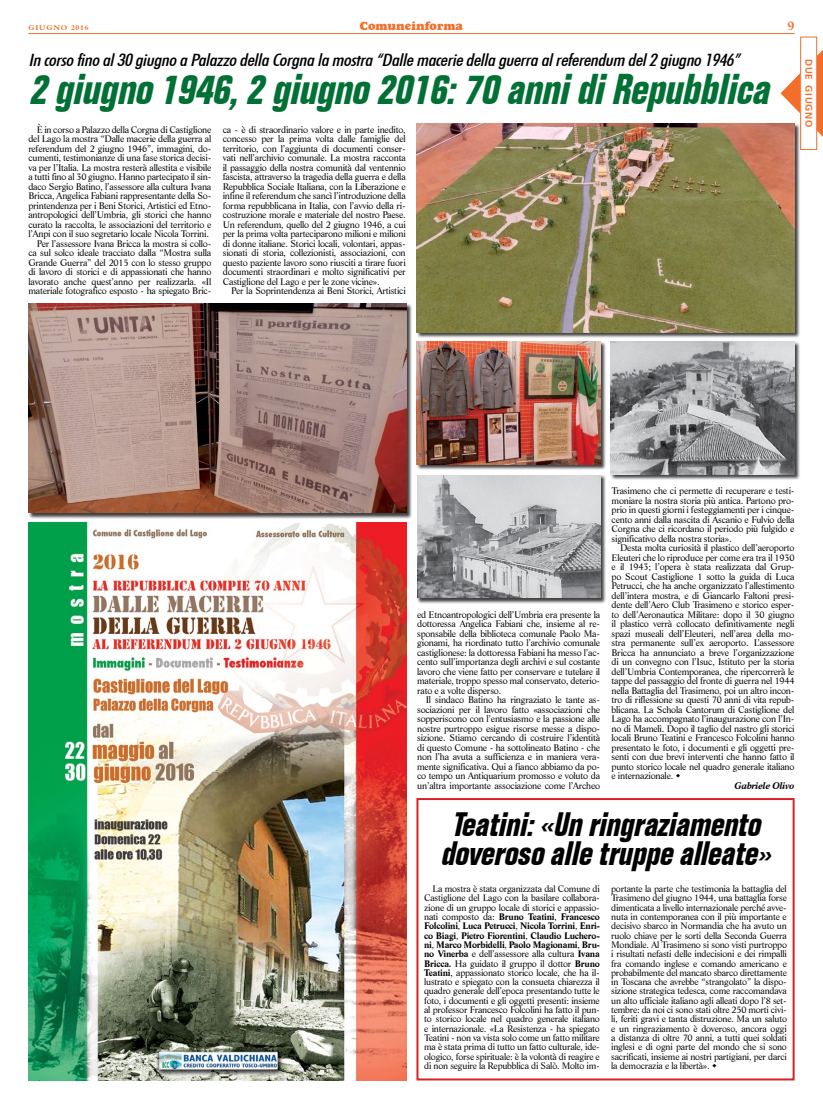
<style>
.page{position:relative;width:823px;height:1106px;background:#fff}
.page>*{position:absolute;margin:0;border:0;box-sizing:border-box;transform-origin:0 0}
.t1{font:italic 700 condensed 42px "Folio BT";color:#007035}
.t2{font:italic 700 condensed 33px/28.5px "Folio BT";color:#000;text-align:center}
.t3{font:italic 500 condensed 17px "Futura BT";color:#000;scale:1.18 1}
.t4{font:12px "Goudy Heavyface BT";color:#f36e2b}
.t5{font:700 12px "Life BT";color:#f36e2b}
.t6{font:9.8px "Humanist 777 BT Bold B";letter-spacing:.07em;color:#f36e2b}
.t7{font:9.3px/9.5px "Life BT";letter-spacing:-.025em;color:#000;text-align:justify}
.t8{font:italic 700 9.3px "Life BT";letter-spacing:-.025em;color:#000}
.t9{font:9.2px/9.3px "Life BT";letter-spacing:-.025em;color:#000;text-align:justify}
.t10{font:7px "Aldine 401 BT Bold A";letter-spacing:.11em;color:#f36e2b;scale:1.08 1}
.s1{font-weight:700}
</style>
<div class="page">
<hr style="left:28px;top:33px;width:766px;height:1px;background:#f36e2b">
<svg style="left:780px;top:50px;width:42px;height:87px"></svg>
<div style="left:800px;top:37px;width:16px;height:112px;background:#fff"></div>
<div style="left:799px;top:37px;width:17px;height:113px;border:1px solid #f36e2b"></div>
<div style="left:28px;top:303px;width:384px;height:216px;background:#000;opacity:.75"></div>
<img style="left:28px;top:304px;width:378px;height:209px">
<div style="left:416px;top:798px;width:378px;height:282px;border:2px solid #da2128"></div>
<img style="left:28px;top:522px;width:378px;height:558px">
<div style="left:416px;top:341px;width:190px;height:130px;background:#000;opacity:.75"></div>
<img style="left:416px;top:341px;width:184px;height:124px">
<div style="left:416px;top:123px;width:383px;height:215px;background:#000;opacity:.75"></div>
<img style="left:416px;top:123px;width:378px;height:209px">
<div style="left:610px;top:341px;width:190px;height:139px;background:#000;opacity:.75"></div>
<img style="left:610px;top:341px;width:184px;height:133px">
<div style="left:416px;top:475px;width:190px;height:128px;background:#000;opacity:.75"></div>
<img style="left:417px;top:475px;width:183px;height:123px">
<p class="t10" style="left:28px;top:23px;width:57px">GIUGNO 2016</p>
<p class="t4" style="left:359px;top:18px;width:105px">Comuneinforma</p>
<p class="t5" style="left:787px;top:17px;width:8px">9</p>
<h3 class="t3" style="left:28px;top:50px;width:607px">Incorsofinoal30giugnoaPalazzodellaCorgnalamostra“Dallemaceriedellaguerraalreferendum del2giugno1946”</h3>
<h1 class="t1" style="left:28px;top:64px;width:752px">2giugno1946,2giugno2016:70annidiRepubblica</h1>
<p class="t7" style="left:28px;top:124px;width:184px;text-align:right">È in corso a Palazzo della Corgna di Castiglione del Lago la mostra “Dalle macerie della guerra al referendum del 2 giugno 1946”, immagini, do&shy;cumenti, testimonianze di una fase storica decisi&shy;va per l’Italia. La mostra resterà allestita e visibile a tutti fino al 30 giugno. Hanno partecipato il sin&shy;daco Sergio Batino, l’assessore alla cultura Ivana Bricca, Angelica Fabiani rappresentante della So&shy;printendenza per i Beni Storici, Artistici ed Etno&shy;antropologici dell’Umbria, gli storici che hanno curato la raccolta, le associazioni del territorio e l’Anpi con il suo segretario locale Nicola Torrini.<br>Per l’assessore Ivana Bricca la mostra si collo&shy;ca sul solco ideale tracciato dalla “Mostra sulla Grande Guerra” del 2015 con lo stesso gruppo di lavoro di storici e di appassionati che hanno lavorato anche quest’anno per realizzarla. «Il materiale fotografico esposto - ha spiegato Bric-</p>
<p class="t7" style="left:223px;top:124px;width:184px">ca - è di straordinario valore e in parte inedito, concesso per la prima volta dalle famiglie del territorio, con l’aggiunta di documenti conser&shy;vati nell’archivio comunale. La mostra racconta il passaggio della nostra comunità dal ventennio fascista, attraverso la tragedia della guerra e della Repubblica Sociale Italiana, con la Liberazione e infine il referendum che sancì l’introduzione della forma repubblicana in Italia, con l’avvio della ri&shy;costruzione morale e materiale del nostro Paese.<br>Un referendum, quello del 2 giugno 1946, a cui per la prima volta parteciparono milioni e milioni di donne italiane. Storici locali, volontari, appas&shy;sionati di storia, collezionisti, associazioni, con questo paziente lavoro sono riusciti a tirare fuori documenti straordinari e molto significativi per Castiglione del Lago e per le zone vicine».</p>
<p class="t7" style="left:231px;top:286px;width:176px">Per la Soprintendenza ai Beni Storici, Artistici</p>
<p class="t6" style="left:814px;top:59px;width:70px;rotate:90deg">due giugno</p>
<p class="t7" style="left:417px;top:609px;width:184px">ed Etnoantropologici dell’Umbria era presente la dottoressa Angelica Fabiani che, insieme al re&shy;sponsabile della biblioteca comunale Paolo Ma&shy;gionami, ha riordinato tutto l’archivio comunale castiglionese: la dottoressa Fabiani ha messo l’ac&shy;cento sull’importanza degli archivi e sul costante lavoro che viene fatto per conservare e tutelare il materiale, troppo spesso mal conservato, deterio&shy;rato e a volte disperso.</p>
<p class="t7" style="left:417px;top:694px;width:184px;text-indent:9px">Il sindaco Batino ha ringraziato le tante as&shy;sociazioni per il lavoro fatto «associazioni che sopperiscono con l’entusiasmo e la passione alle nostre purtroppo esigue risorse messe a dispo&shy;sizione. Stiamo cercando di costruire l’identità di questo Comune - ha sottolineato Batino - che non l’ha avuta a sufficienza e in maniera vera&shy;mente significativa. Qui a fianco abbiamo da po&shy;co tempo un Antiquarium promosso e voluto da un’altra importante associazione come l’Archeo</p>
<p class="t7" style="left:611px;top:486px;width:184px">Trasimeno che ci permette di recuperare e testi&shy;moniare la nostra storia più antica. Partono pro&shy;prio in questi giorni i festeggiamenti per i cinque&shy;cento anni dalla nascita di Ascanio e Fulvio della Corgna che ci ricordano il periodo più fulgido e significativo della nostra storia».</p>
<p class="t7" style="left:611px;top:543px;width:184px;text-indent:9px">Desta molta curiosità il plastico dell’aeroporto Eleuteri che lo riproduce per come era tra il 1930 e il 1943; l’opera è stata realizzata dal Grup&shy;po Scout Castiglione 1 sotto la guida di Luca Petrucci, che ha anche organizzato l’allestimento dell’intera mostra, e di Giancarlo Faltoni presi&shy;dente dell’Aero Club Trasimeno e storico esper&shy;to dell’Aeronautica Militare: dopo il 30 giugno il plastico verrà collocato definitivamente negli spazi museali dell’Eleuteri, nell’area della mo&shy;stra permanente sull’ex aeroporto. L’assessore Bricca ha annunciato a breve l’organizzazione di un convegno con l’Isuc, Istituto per la storia dell’Umbria Contemporanea, che ripercorrerà le tappe del passaggio del fronte di guerra nel 1944 nella Battaglia del Trasimeno, poi un altro incon&shy;tro di riflessione su questi 70 anni di vita repub&shy;blicana. La Schola Cantorum di Castiglione del Lago ha accompagnato l’inaugurazione con l’In&shy;no di Mameli. Dopo il taglio del nastro gli storici locali Bruno Teatini e Francesco Folcolini hanno presentato le foto, i documenti e gli oggetti pre&shy;senti con due brevi interventi che hanno fatto il punto storico locale nel quadro generale italiano e internazionale.</p>
<p class="t8" style="left:734px;top:779px;width:61px">Gabriele Olivo</p>
<h2 class="t2" style="left:440px;top:809px;width:340px">Teatini:«Unringraziamento doverosoalletruppealleate»</h2>
<p class="t9" style="left:424px;top:883px;width:177px;text-indent:9px">La mostra è stata organizzata dal Comune di Castiglione del Lago con la basilare collabora&shy;zione di un gruppo locale di storici e appassio&shy;nati composto da: <span class="s1">Bruno Teatini</span>, <span class="s1">Francesco Folcolini</span>, <span class="s1">Luca Petrucci</span>, <span class="s1">Nicola Torrini</span>, <span class="s1">Enri&shy;co Biagi</span>, <span class="s1">Pietro Fiorentini</span>, <span class="s1">Claudio Luchero&shy;ni</span>, <span class="s1">Marco Morbidelli</span>, <span class="s1">Paolo Magionami</span>, <span class="s1">Bru&shy;no Vinerba</span> e dell’assessore alla cultura <span class="s1">Ivana Bricca.</span> Ha guidato il gruppo il dottor <span class="s1">Bruno Teatini</span>, appassionato storico locale, che ha il&shy;lustrato e spiegato con la consueta chiarezza il quadro generale dell’epoca presentando tutte le foto, i documenti e gli oggetti presenti: insieme al professor Francesco Folcolini ha fatto il pun&shy;to storico locale nel quadro generale italiano e internazionale. «La Resistenza - ha spiegato Teatini - non va vista solo come un fatto militare ma è stata prima di tutto un fatto culturale, ide&shy;ologico, forse spirituale: è la volontà di reagire e di non seguire la Repubblica di Salò. Molto im-</p>
<p class="t9" style="left:611px;top:883px;width:177px">portante la parte che testimonia la battaglia del Trasimeno del giugno 1944, una battaglia forse dimenticata a livello internazionale perché avve&shy;nuta in contemporanea con il più importante e decisivo sbarco in Normandia che ha avuto un ruolo chiave per le sorti della Seconda Guerra Mondiale. Al Trasimeno si sono visti purtroppo i risultati nefasti delle indecisioni e dei rimpalli fra comando inglese e comando americano e probabilmente del mancato sbarco direttamente in Toscana che avrebbe “strangolato” la dispo&shy;sizione strategica tedesca, come raccomandava un alto ufficiale italiano agli alleati dopo l’8 set&shy;tembre: da noi ci sono stati oltre 250 morti civi&shy;li, feriti gravi e tanta distruzione. Ma un saluto e un ringraziamento è doveroso, ancora oggi a distanza di oltre 70 anni, a tutti quei soldati inglesi e di ogni parte del mondo che si sono sacrificati, insieme ai nostri partigiani, per darci la democrazia e la libertà».</p>
</div>
